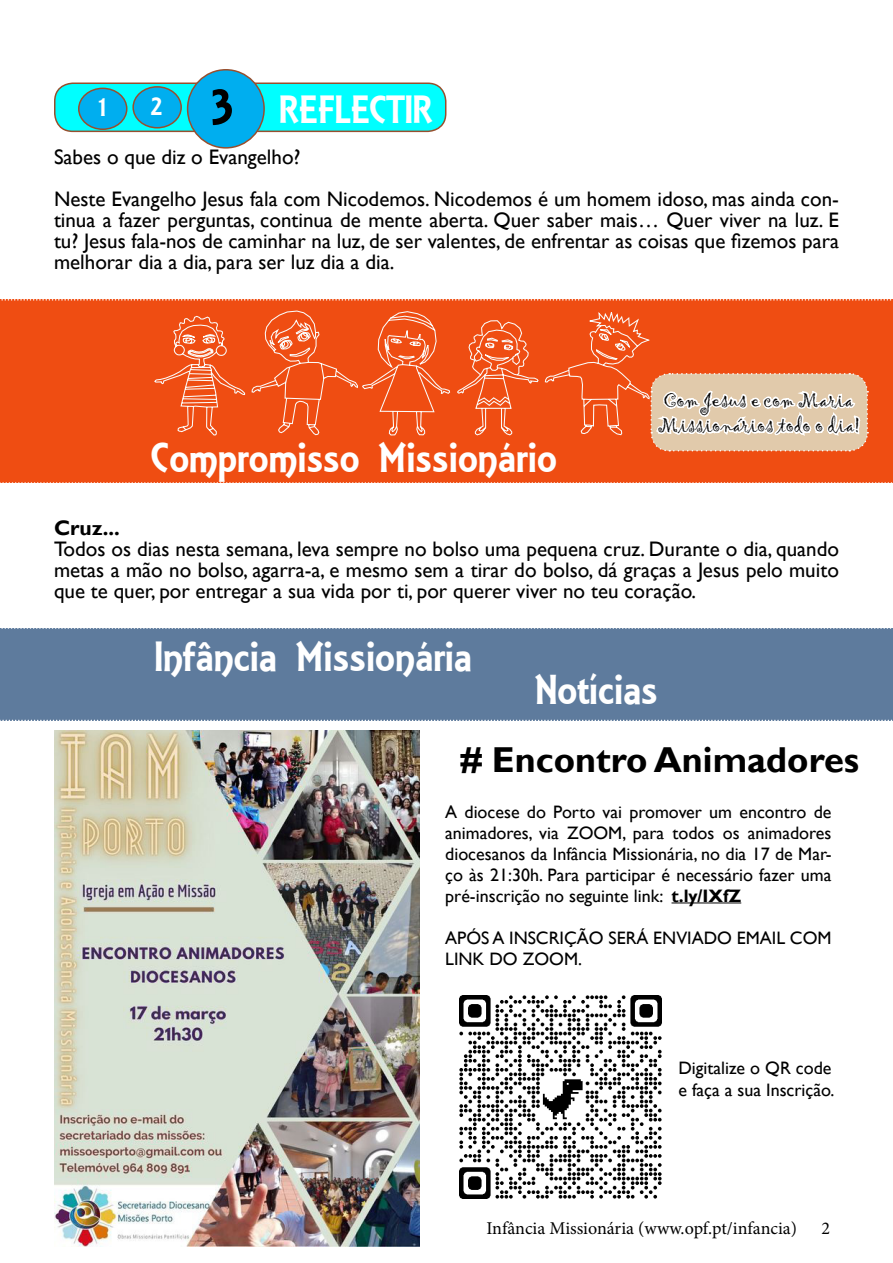
<style>
.page{position:relative;width:893px;height:1263px;background:#fff}
.page>*{position:absolute;margin:0;border:0;box-sizing:border-box;transform-origin:0 0}
.t1{font:54px "ARESSENCE";color:#000}
.t2{font:45px "ARESSENCE";color:#fff}
.t3{font:42px "ARESSENCE";color:#fff}
.t4{font:700 36px "Gill Sans";color:#000}
.t5{font:27px "ARESSENCE";color:#fff}
.t6{font:21px/21px "Gill Sans";color:#000;text-align:justify}
.t7{font:21px/25.2px "Gigi";color:#000}
.t8{font:700 21px "Gill Sans";color:#000}
.t9{font:18px/21px "Gill Sans";color:#000}
.t10{font:18px "Minion Pro";color:#000}
.s1{font-weight:700}
</style>
<div class="page">
<div style="left:55px;top:83px;width:391px;height:48px;background:#0ff;border-radius:18px"></div>
<div style="left:54px;top:83px;width:392px;height:49px;border:2px solid #984f2e;border-radius:18px"></div>
<div style="left:188px;top:70px;width:76px;height:78px;background:#00aeef;border-radius:50%"></div>
<div style="left:187px;top:69px;width:78px;height:80px;border:2px solid #984f2e;border-radius:50%"></div>
<div style="left:79px;top:88px;width:48px;height:41px;background:#00aeef;border-radius:50%"></div>
<div style="left:78px;top:88px;width:50px;height:42px;border:2px solid #984f2e;border-radius:50%"></div>
<div style="left:133px;top:87px;width:48px;height:41px;background:#00aeef;border-radius:50%"></div>
<div style="left:132px;top:86px;width:50px;height:42px;border:2px solid #984f2e;border-radius:50%"></div>
<div style="left:0;top:300px;width:893px;height:183px;background:#ef4d12"></div>
<svg style="left:0;top:482px;width:893px;height:1px"></svg>
<svg style="left:0;top:299px;width:893px;height:2px"></svg>
<svg style="left:154px;top:310px;width:496px;height:126px"></svg>
<svg style="left:650px;top:373px;width:219px;height:79px;background:#e8d0b8"></svg>
<div style="left:0;top:628px;width:893px;height:92px;background:#5e7b9d"></div>
<svg style="left:0;top:720px;width:893px;height:1px"></svg>
<svg style="left:1px;top:628px;width:891px;height:1px"></svg>
<hr style="left:671px;top:902px;width:70px;height:1px;background:#000">
<img style="left:54px;top:730px;width:365px;height:516px">
<img style="left:459px;top:996px;width:203px;height:202px">
<p class="t5" style="left:98px;top:92px;width:9px">1</p>
<p class="t5" style="left:150px;top:91px;width:13px">2</p>
<p class="t1" style="left:211px;top:77px;width:24px">3</p>
<p class="t3" style="left:279px;top:86px;width:155px">REFLECTIR</p>
<p class="t6" style="left:54px;top:147px;width:248px">Sabes o que diz o Evangelho?</p>
<p class="t6" style="left:54px;top:189px;width:786px">Neste Evangelho Jesus fala com Nicodemos. Nicodemos é um homem idoso, mas ainda con&shy;tinua a fazer perguntas, continua de mente aberta. Quer saber mais… Quer viver na luz. E tu? Jesus fala-nos de caminhar na luz, de ser valentes, de enfrentar as coisas que fizemos para melhorar dia a dia, para ser luz dia a dia.</p>
<p class="t2" style="left:151px;top:432px;width:407px">Compromisso Missionário</p>
<p class="t7" style="left:658px;top:388px;width:204px">Com Jesus e com Maria<br>Missionários todo o dia!</p>
<p class="t8" style="left:54px;top:515px;width:67px">Cruz...</p>
<p class="t6" style="left:54px;top:539px;width:786px">Todos os dias nesta semana, leva sempre no bolso uma pequena cruz. Durante o dia, quando metas a mão no bolso, agarra-a, e mesmo sem a tirar do bolso, dá graças a Jesus pelo muito que te quer, por entregar a sua vida por ti, por querer viver no teu coração.</p>
<p class="t2" style="left:154px;top:631px;width:319px">Infância Missionária</p>
<p class="t2" style="left:535px;top:664px;width:124px">Notícias</p>
<p class="t4" style="left:461px;top:738px;width:400px"># Encontro Animadores</p>
<p class="t9" style="left:445px;top:801px;width:388px;text-align:justify">A diocese do Porto vai promover um encontro de animadores, via ZOOM, para todos os animadores diocesanos da Infância Missionária, no dia 17 de Mar&shy;ço às 21:30h. Para participar é necessário fazer uma pré-inscrição no seguinte link: <span class="s1">t.ly/IXfZ</span></p>
<p class="t9" style="left:445px;top:927px;width:388px">APÓS A INSCRIÇÃO SERÁ ENVIADO EMAIL COM<br>LINK DO ZOOM.</p>
<p class="t9" style="left:678px;top:1057px;width:157px;line-height:21.6px">Digitalize o QR code e faça a sua Inscrição.</p>
<p class="t10" style="left:486px;top:1216px;width:312px">Infância Missionária (www.opf.pt/infancia)</p>
<p class="t10" style="left:822px;top:1216px;width:10px">2</p>
</div>
